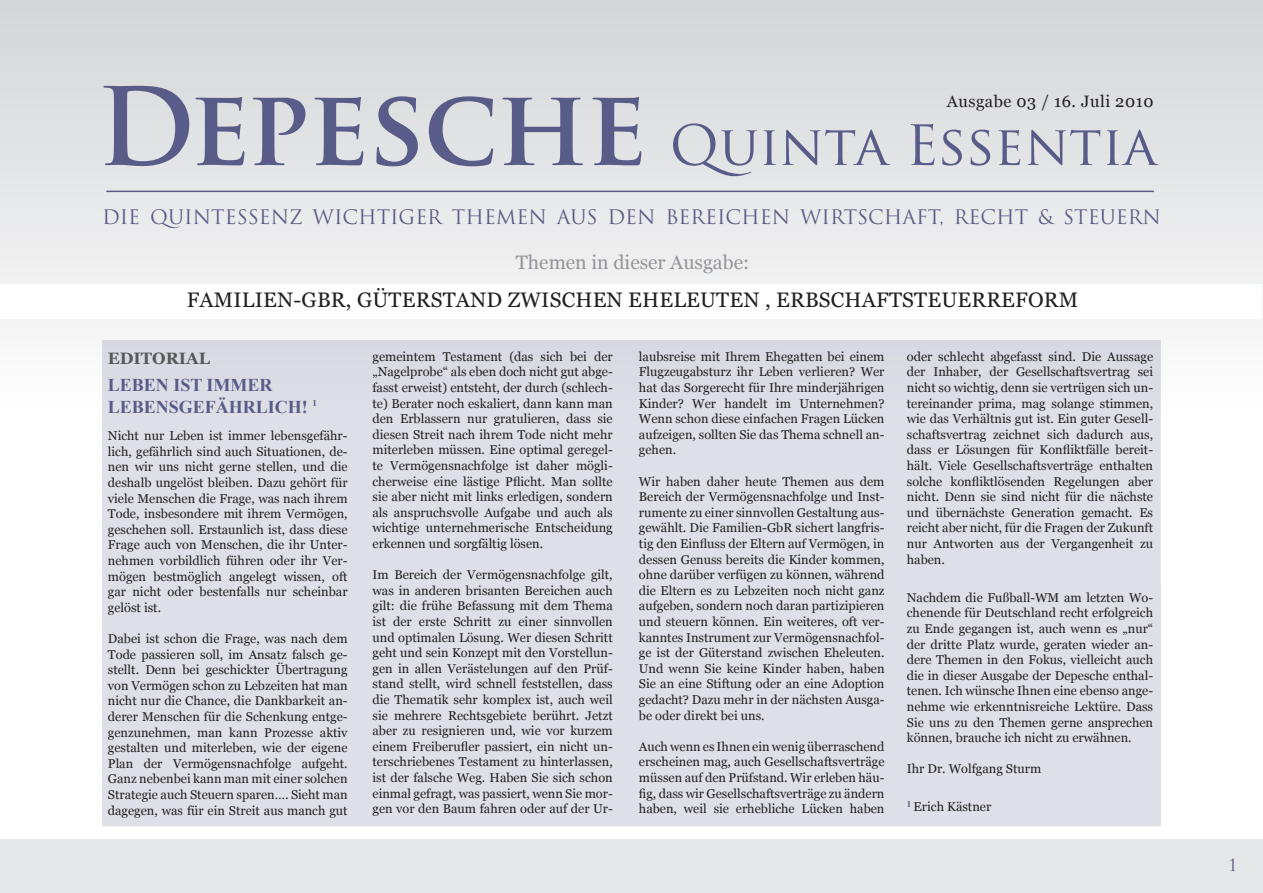
<style>
.page{position:relative;width:1263px;height:893px;background:#fff}
.page>*{position:absolute;margin:0;border:0;box-sizing:border-box;transform-origin:0 0}
.t1{font:54px "Trajan Pro";color:#595c88}
.t2{font:21px "Georgia";letter-spacing:.01em;color:#231f20}
.t3{font:19.5px "Trajan Pro";color:#595c88}
.t4{font:19.5px "Georgia";color:#939598}
.Headline_Text{font:700 18px "Times New Roman";color:#595c88}
.t5{font:16.5px "Georgia";letter-spacing:.03em;color:#231f20}
.Text_editorial{font:700 16.5px "Georgia";color:#57585a}
.t6{font:16.5px "Trajan Pro";color:#595c88}
.Text_editorial-2{font:12.75px/15.6px "Georgia";color:#231f20;text-align:justify}
.s1{font-weight:700;font-size:105px}
</style>
<div class="page">
<div style="left:0;top:0;width:1263px;height:411px;background:linear-gradient(to bottom,#d3d5d7,#fefefe)"></div>
<div style="left:102px;top:340px;width:1059px;height:486px;background:#dedfe7"></div>
<div style="left:1px;top:285px;width:1261px;height:34px;background:#fff"></div>
<div style="left:0;top:839px;width:1263px;height:54px;background:#e6e7e9"></div>
<hr style="left:106px;top:191px;width:1048px;height:1px;background:#595c88">
<p class="t1" style="left:97px;top:111px;width:1065px"><span class="s1">Depesche</span> QUINTA ESSENTIA</p>
<p class="t3" style="left:102px;top:205px;width:1060px">DIE QUINTE SSENZ WICHTIGER THEMEN AUS DEN BERE ICHEN WIRTSCHAFT, RECHT &amp; STEUERN</p>
<p class="t5" style="left:947px;top:91px;width:208px">Ausgabe 03 / 16. Juli 2010</p>
<p class="t4" style="left:516px;top:251px;width:235px">Themen in dieser Ausgabe:</p>
<p class="t2" style="left:187px;top:287px;width:690px">Familien-GbR, Güterstand zwischen Eheleuten , Erbschaft</p>
<p class="t2" style="left:902px;top:287px;width:178px">steuerreform</p>
<p class="Text_editorial" style="left:108px;top:347px;width:104px">EDITORIAL</p>
<p class="Headline_Text" style="left:108px;top:372px;width:166px">LEBEN IST IMMER</p>
<p class="Headline_Text" style="left:108px;top:395px;width:211px">LEBENSGEFÄHRLICH! <sup>1</sup></p>
<p class="Text_editorial-2" style="left:108px;top:428px;width:241px">Nicht nur Leben ist immer lebensgefähr&shy;lich, gefährlich sind auch Situationen, de&shy;nen wir uns nicht gerne stellen, und die deshalb ungelöst bleiben. Dazu gehört für viele Menschen die Frage, was nach ihrem Tode, insbesondere mit ihrem Vermögen, geschehen soll. Erstaunlich ist, dass diese Frage auch von Menschen, die ihr Unter&shy;nehmen vorbildlich führen oder ihr Ver&shy;mögen bestmöglich angelegt wissen, oft gar nicht oder bestenfalls nur scheinbar gelöst ist.</p>
<p class="Text_editorial-2" style="left:108px;top:631px;width:241px">Dabei ist schon die Frage, was nach dem Tode passieren soll, im Ansatz falsch ge&shy;stellt. Denn bei geschickter Übertragung von Vermögen schon zu Lebzeiten hat man nicht nur die Chance, die Dankbarkeit an&shy;derer Menschen für die Schenkung entge&shy;genzunehmen, man kann Prozesse aktiv gestalten und miterleben, wie der eigene Plan der Vermögensnachfolge aufgeht.<br>Ganz nebenbei kann man mit einer solchen Strategie auch Steuern sparen…. Sieht man dagegen, was für ein Streit aus manch gut</p>
<p class="Text_editorial-2" style="left:372px;top:349px;width:242px">gemeintem Testament (das sich bei der „Nagelprobe“ als eben doch nicht gut abge&shy;fasst erweist) entsteht, der durch (schlech&shy;te) Berater noch eskaliert, dann kann man den Erblassern nur gratulieren, dass sie diesen Streit nach ihrem Tode nicht mehr miterleben müssen. Eine optimal geregel&shy;te Vermögensnachfolge ist daher mögli&shy;cherweise eine lästige Pflicht. Man sollte sie aber nicht mit links erledigen, sondern als anspruchsvolle Aufgabe und auch als wichtige unternehmerische Entscheidung erkennen und sorgfältig lösen.</p>
<p class="Text_editorial-2" style="left:372px;top:567px;width:242px">Im Bereich der Vermögensnachfolge gilt, was in anderen brisanten Bereichen auch gilt: die frühe Befassung mit dem Thema ist der erste Schritt zu einer sinnvollen und optimalen Lösung. Wer diesen Schritt geht und sein Konzept mit den Vorstellun&shy;gen in allen Verästelungen auf den Prüf&shy;stand stellt, wird schnell feststellen, dass die Thematik sehr komplex ist, auch weil sie mehrere Rechtsgebiete berührt. Jetzt aber zu resignieren und, wie vor kurzem einem Freiberufler passiert, ein nicht un&shy;terschriebenes Testament zu hinterlassen, ist der falsche Weg. Haben Sie sich schon einmal gefragt, was passiert, wenn Sie mor&shy;gen vor den Baum fahren oder auf der Ur-</p>
<p class="Text_editorial-2" style="left:639px;top:349px;width:247px">laubsreise mit Ihrem Ehegatten bei einem Flugzeugabsturz ihr Leben verlieren? Wer hat das Sorgerecht für Ihre minderjährigen Kinder? Wer handelt im Unternehmen?<br>Wenn schon diese einfachen Fragen Lücken aufzeigen, sollten Sie das Thema schnell an&shy;gehen.</p>
<p class="Text_editorial-2" style="left:639px;top:474px;width:247px">Wir haben daher heute Themen aus dem Bereich der Vermögensnachfolge und Inst&shy;rumente zu einer sinnvollen Gestaltung aus&shy;gewählt. Die Familien-GbR sichert langfris&shy;tig den Einfluss der Eltern auf Vermögen, in dessen Genuss bereits die Kinder kommen, ohne darüber verfügen zu können, während die Eltern es zu Lebzeiten noch nicht ganz aufgeben, sondern noch daran partizipieren und steuern können. Ein weiteres, oft ver&shy;kanntes Instrument zur Vermögensnachfol&shy;ge ist der Güterstand zwischen Eheleuten.<br>Und wenn Sie keine Kinder haben, haben Sie an eine Stiftung oder an eine Adoption gedacht? Dazu mehr in der nächsten Ausga&shy;be oder direkt bei uns.</p>
<p class="Text_editorial-2" style="left:639px;top:739px;width:247px">Auch wenn es Ihnen ein wenig überraschend erscheinen mag, auch Gesellschaftsverträge müssen auf den Prüfstand. Wir erleben häu&shy;fig, dass wir Gesellschaftsverträge zu ändern haben, weil sie erhebliche Lücken haben</p>
<p class="Text_editorial-2" style="left:907px;top:349px;width:248px">oder schlecht abgefasst sind. Die Aussage der Inhaber, der Gesellschaftsvertrag sei nicht so wichtig, denn sie vertrügen sich un&shy;tereinander prima, mag solange stimmen, wie das Verhältnis gut ist. Ein guter Gesell&shy;schaftsvertrag zeichnet sich dadurch aus, dass er Lösungen für Konfliktfälle bereit&shy;hält. Viele Gesellschaftsverträge enthalten solche konfliktlösenden Regelungen aber nicht. Denn sie sind nicht für die nächste und übernächste Generation gemacht. Es reicht aber nicht, für die Fragen der Zukunft nur Antworten aus der Vergangenheit zu haben.</p>
<p class="Text_editorial-2" style="left:907px;top:590px;width:142px">Nachdem die Fußball-WM</p>
<p class="Text_editorial-2" style="left:907px;top:590px;width:248px;text-indent:157px">am letzten Wo&shy;chenende für Deutschland recht erfolgreich zu Ende gegangen ist, auch wenn es „nur“ der dritte Platz wurde, geraten wieder an&shy;dere Themen in den Fokus, vielleicht auch die in dieser Ausgabe der Depesche enthal&shy;tenen. Ich wünsche Ihnen eine ebenso ange&shy;nehme wie erkenntnisreiche Lektüre. Dass Sie uns zu den Themen gerne ansprechen können, brauche ich nicht zu erwähnen.</p>
<p class="Text_editorial-2" style="left:907px;top:761px;width:136px">Ihr Dr. Wolfgang Sturm</p>
<p class="Text_editorial-2" style="left:907px;top:799px;width:86px"><sup>1</sup> Erich Kästner</p>
<p class="t6" style="left:1228px;top:854px;width:11px">1</p>
</div>
